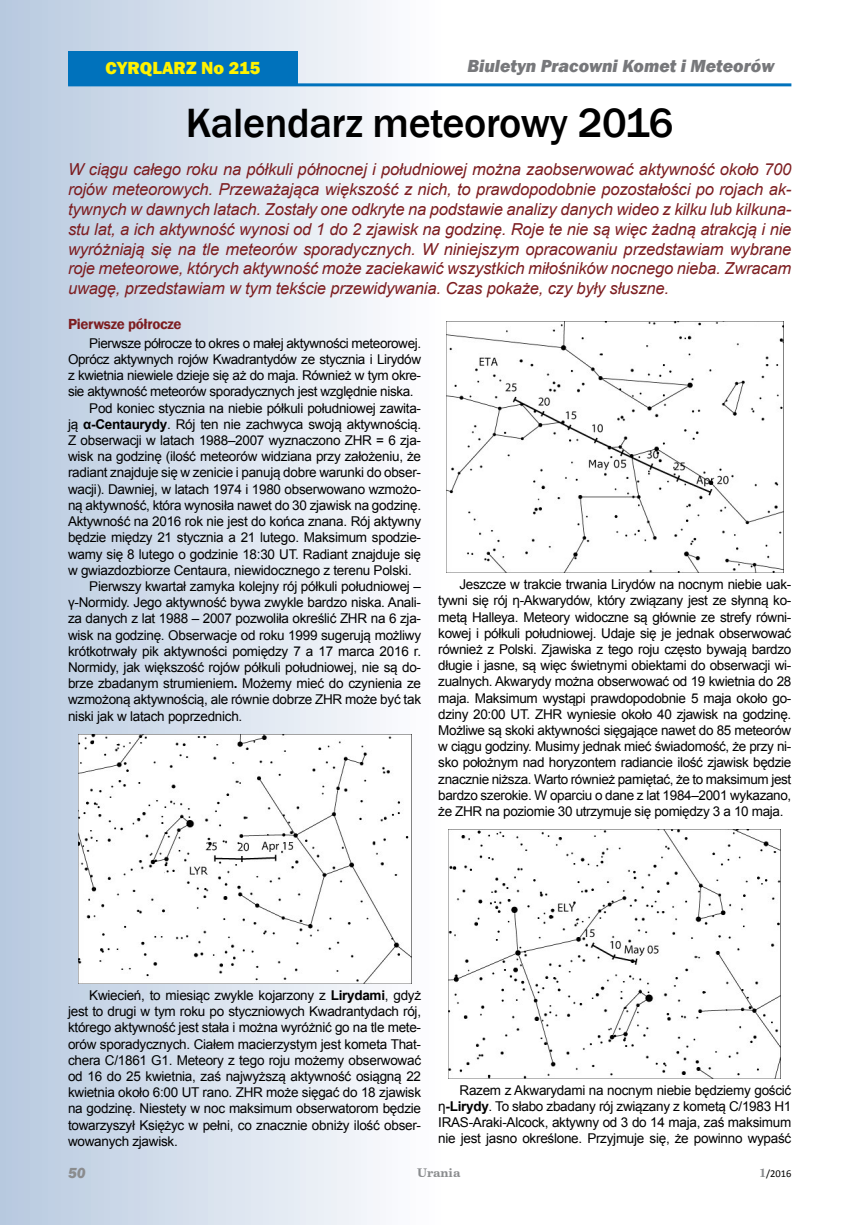
<style>
.page{position:relative;width:851px;height:1225px;background:#fff}
.page>*{position:absolute;margin:0;border:0;box-sizing:border-box;transform-origin:0 0}
.t1{font:500 42px "Franklin Gothic";letter-spacing:-.01em;color:#000}
.t2{font:italic 800 18px "Franklin Gothic";color:#77787b}
.t3{font:800 18px "Franklin Gothic";color:#fff200}
.t4{font:italic 16.5px/19.8px "Arial";letter-spacing:-.01em;color:#7d1e21;text-align:justify}
.t5{font:600 15px "Franklin Gothic";letter-spacing:-.02em;color:#7d1e21}
.t6{font:italic 800 15px "Franklin Gothic";color:#8a8c8e}
.t7{font:13.5px/16.2px "Arial";letter-spacing:-.02em;color:#000;text-align:justify}
.t8{font:700 12px "Century Schoolbook BT";color:#8a8c8e}
.t9{font:10.5px "Calibri";color:#000}
.s1{font-weight:700}
.s2{font-family:"Century Schoolbook BT";font-weight:700;font-size:12px;color:#8a8c8e}
</style>
<div class="page">
<img style="left:0;top:0;width:446px;height:1225px">
<hr style="left:68px;top:83px;width:723px;height:3px;background:#0072bc">
<div style="left:68px;top:51px;width:230px;height:34px;background:#0072bc"></div>
<img style="left:78px;top:734px;width:333px;height:249px">
<img style="left:446px;top:321px;width:337px;height:252px">
<img style="left:449px;top:829px;width:331px;height:249px">
<h2 class="t3" style="left:106px;top:56px;width:156px">CYRQLARZ No 215</h2>
<h2 class="t2" style="left:467px;top:54px;width:308px">Biuletyn Pracowni Komet i Meteorów</h2>
<h1 class="t1" style="left:186px;top:97px;width:489px">Kalendarz meteorowy 2016</h1>
<p class="t4" style="left:68px;top:160px;width:724px">W ciągu całego roku na półkuli północnej i południowej można zaobserwować aktywność około 700 rojów meteorowych. Przeważająca większość z nich, to prawdopodobnie pozostałości po rojach ak&shy;tywnych w dawnych latach. Zostały one odkryte na podstawie analizy danych wideo z kilku lub kilkuna&shy;stu lat, a ich aktywność wynosi od 1 do 2 zjawisk na godzinę. Roje te nie są więc żadną atrakcją i nie wyróżniają się na tle meteorów sporadycznych. W niniejszym opracowaniu przedstawiam wybrane roje meteorowe, których aktywność może zaciekawić wszystkich miłośników nocnego nieba. Zwracam uwagę, przedstawiam w tym tekście przewidywania. Czas pokaże, czy były słuszne.</p>
<p class="t5" style="left:68px;top:314px;width:115px">Pierwsze półrocze</p>
<p class="t7" style="left:89px;top:335px;width:333px">Pierwsze półrocze to okres o małej aktywności meteorowej.</p>
<p class="t7" style="left:68px;top:351px;width:354px">Oprócz aktywnych rojów Kwadrantydów ze stycznia i Lirydów</p>
<p class="t7" style="left:68px;top:367px;width:354px">z kwietnia niewiele dzieje się aż do maja. Również w tym okre-</p>
<p class="t7" style="left:68px;top:384px;width:347px">sie aktywność meteorów sporadycznych jest względnie niska.</p>
<p class="t7" style="left:89px;top:400px;width:333px">Pod koniec stycznia na niebie półkuli południowej zawita-</p>
<p class="t7" style="left:68px;top:416px;width:354px">ją <span class="s1">α-Centaurydy</span>. Rój ten nie zachwyca swoją aktywnością.</p>
<p class="t7" style="left:68px;top:432px;width:354px">Z obserwacji w latach 1988–2007 wyznaczono ZHR = 6 zja-</p>
<p class="t7" style="left:68px;top:448px;width:354px">wisk na godzinę (ilość meteorów widziana przy założeniu, że</p>
<p class="t7" style="left:68px;top:465px;width:354px">radiant znajduje się w zenicie i panują dobre warunki do obser-</p>
<p class="t7" style="left:68px;top:481px;width:354px">wacji). Dawniej, w latach 1974 i 1980 obserwowano wzmożo-</p>
<p class="t7" style="left:68px;top:497px;width:354px">ną aktywność, która wynosiła nawet do 30 zjawisk na godzinę.</p>
<p class="t7" style="left:68px;top:513px;width:354px">Aktywność na 2016 rok nie jest do końca znana. Rój aktywny</p>
<p class="t7" style="left:68px;top:529px;width:354px">będzie między 21 stycznia a 21 lutego. Maksimum spodzie-</p>
<p class="t7" style="left:68px;top:546px;width:354px">wamy się 8 lutego o godzinie 18:30 UT. Radiant znajduje się</p>
<p class="t7" style="left:68px;top:562px;width:345px">w gwiazdozbiorze Centaura, niewidocznego z terenu Polski.</p>
<p class="t7" style="left:89px;top:578px;width:333px">Pierwszy kwartał zamyka kolejny rój półkuli południowej –</p>
<p class="t7" style="left:68px;top:594px;width:354px">γ-Normidy. Jego aktywność bywa zwykle bardzo niska. Anali-</p>
<p class="t7" style="left:68px;top:610px;width:354px">za danych z lat 1988 – 2007 pozwoliła określić ZHR na 6 zja-</p>
<p class="t7" style="left:68px;top:627px;width:354px">wisk na godzinę. Obserwacje od roku 1999 sugerują możliwy</p>
<p class="t7" style="left:68px;top:643px;width:354px">krótkotrwały pik aktywności pomiędzy 7 a 17 marca 2016 r.</p>
<p class="t7" style="left:68px;top:659px;width:354px">Normidy, jak większość rojów półkuli południowej, nie są do-</p>
<p class="t7" style="left:68px;top:675px;width:354px">brze zbadanym strumieniem<span class="s1">.</span> Możemy mieć do czynienia ze</p>
<p class="t7" style="left:68px;top:691px;width:354px">wzmożoną aktywnością, ale równie dobrze ZHR może być tak</p>
<p class="t7" style="left:68px;top:708px;width:176px">niski jak w latach poprzednich.</p>
<p class="t7" style="left:438px;top:576px;width:354px;text-indent:21px">Jeszcze w trakcie trwania Lirydów na nocnym niebie uak&shy;tywni się rój η-Akwarydów, który związany jest ze słynną ko&shy;metą Halleya. Meteory widoczne są głównie ze strefy równi&shy;kowej i półkuli południowej. Udaje się je jednak obserwować również z Polski. Zjawiska z tego roju często bywają bardzo długie i jasne, są więc świetnymi obiektami do obserwacji wi&shy;zualnych. Akwarydy można obserwować od 19 kwietnia do 28 maja. Maksimum wystąpi prawdopodobnie 5 maja około go&shy;dziny 20:00 UT. ZHR wyniesie około 40 zjawisk na godzinę.<br>Możliwe są skoki aktywności sięgające nawet do 85 meteorów w ciągu godziny. Musimy jednak mieć świadomość, że przy ni&shy;sko położnym nad horyzontem radiancie ilość zjawisk będzie znacznie niższa. Warto również pamiętać, że to maksimum jest bardzo szerokie. W oparciu o dane z lat 1984–2001 wykazano, że ZHR na poziomie 30 utrzymuje się pomiędzy 3 a 10 maja.</p>
<p class="t7" style="left:68px;top:987px;width:354px;text-indent:21px">Kwiecień, to miesiąc zwykle kojarzony z <span class="s1">Lirydami</span>, gdyż jest to drugi w tym roku po styczniowych Kwadrantydach rój, którego aktywność jest stała i można wyróżnić go na tle mete&shy;orów sporadycznych. Ciałem macierzystym jest kometa That&shy;chera C/1861 G1. Meteory z tego roju możemy obserwować od 16 do 25 kwietnia, zaś najwyższą aktywność osiągną 22 kwietnia około 6:00 UT rano. ZHR może sięgać do 18 zjawisk na godzinę. Niestety w noc maksimum obserwatorom będzie towarzyszył Księżyc w pełni, co znacznie obniży ilość obser&shy;wowanych zjawisk.</p>
<p class="t7" style="left:438px;top:1082px;width:354px;text-indent:21px">Razem z Akwarydami na nocnym niebie będziemy gościć η<span class="s1">-Lirydy</span>. To słabo zbadany rój związany z kometą C/1983 H1<br>IRAS-Araki-Alcock, aktywny od 3 do 14 maja, zaś maksimum nie jest jasno określone. Przyjmuje się, że powinno wypaść</p>
<p class="t6" style="left:68px;top:1163px;width:19px">50</p>
<p class="t8" style="left:417px;top:1164px;width:45px">Urania</p>
<p class="t9" style="left:759px;top:1166px;width:34px"><span class="s2">1</span>/2016</p>
</div>
